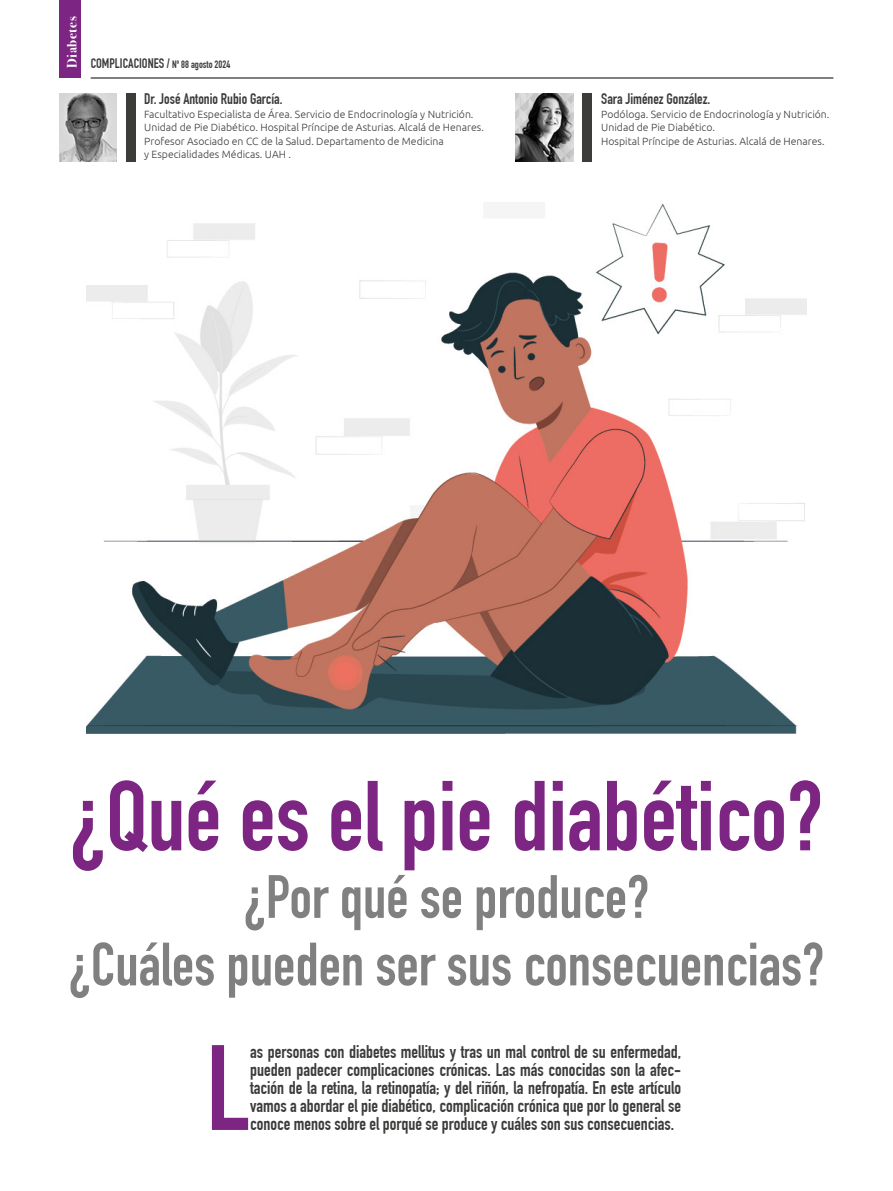
<style>
.page{position:relative;width:893px;height:1191px;background:#fff}
.page>*{position:absolute;margin:0;border:0;box-sizing:border-box;transform-origin:0 0}
.t1{font:119.1px "DIN Engschrift Std";color:#7c2582}
.t2{font:97.5px "DIN Engschrift Std";color:#7c2582}
.t3{font:60px/67.5px "DIN Engschrift Std";color:#818080;text-align:center}
.t4{font:18px/18px "DIN Engschrift Std";color:#3c3c3b;text-align:justify}
.t5{font:15px "DIN Engschrift Std";color:#3c3c3b}
.t6{font:13.5px "DIN Engschrift Std";color:#3c3c3b}
.t7{font:700 13.5px "Bodoni Svty Two ITCTT";letter-spacing:.04em;color:#fff}
.t8{font:300 10.5px/13.5px "Ubuntu";color:#3c3c3b}
.s1{font-size:10.5px}
</style>
<div class="page">
<img style="left:60px;top:94px;width:57px;height:68px">
<img style="left:516px;top:94px;width:57px;height:68px">
<div style="left:126px;top:94px;width:9px;height:68px;background:#3c3c3b"></div>
<div style="left:582px;top:94px;width:9px;height:68px;background:#3c3c3b"></div>
<hr style="left:91px;top:78px;width:742px;height:1px;background:#000">
<div style="left:60px;top:0;width:21px;height:78px;background:#7c2582"></div>
<img style="left:86px;top:203px;width:721px;height:530px">
<p class="t7" style="left:61px;top:68px;width:53px;rotate:-90deg">Diabetes</p>
<p class="t6" style="left:91px;top:55px;width:141px">COMPLICACIONES / <span class="s1">Nº 88 agosto 2024</span></p>
<h3 class="t5" style="left:144px;top:90px;width:140px">Dr. José Antonio Rubio García.</h3>
<p class="t8" style="left:144px;top:107px;width:341px">Facultativo Especialista de Área. Servicio de Endocrinología y Nutrición.<br>Unidad de Pie Diabético. Hospital Príncipe de Asturias. Alcalá de Henares.<br>Profesor Asociado en CC de la Salud. Departamento de Medicina<br>y Especialidades Médicas. UAH .</p>
<h3 class="t5" style="left:601px;top:90px;width:111px">Sara Jiménez González.</h3>
<p class="t8" style="left:601px;top:107px;width:230px">Podóloga. Servicio de Endocrinología y Nutrición.<br>Unidad de Pie Diabético.<br>Hospital Príncipe de Asturias. Alcalá de Henares.</p>
<h2 class="t2" style="left:70px;top:759px;width:755px">¿Qué es el pie diabético?</h2>
<h3 class="t3" style="left:69px;top:863px;width:757px">¿Por qué se produce?<br>¿Cuáles pueden ser sus consecuencias?</h3>
<h1 class="t1" style="left:206px;top:1018px;width:46px">L</h1>
<p class="t4" style="left:250px;top:1042px;width:432px">as personas con diabetes mellitus y tras un mal control de su enfermedad, pueden padecer complicaciones crónicas. Las más conocidas son la afec&shy;tación de la retina, la retinopatía; y del riñón, la nefropatía. En este artículo vamos a abordar el pie diabético, complicación crónica que por lo general se conoce menos sobre el porqué se produce y cuáles son sus consecuencias.</p>
</div>
